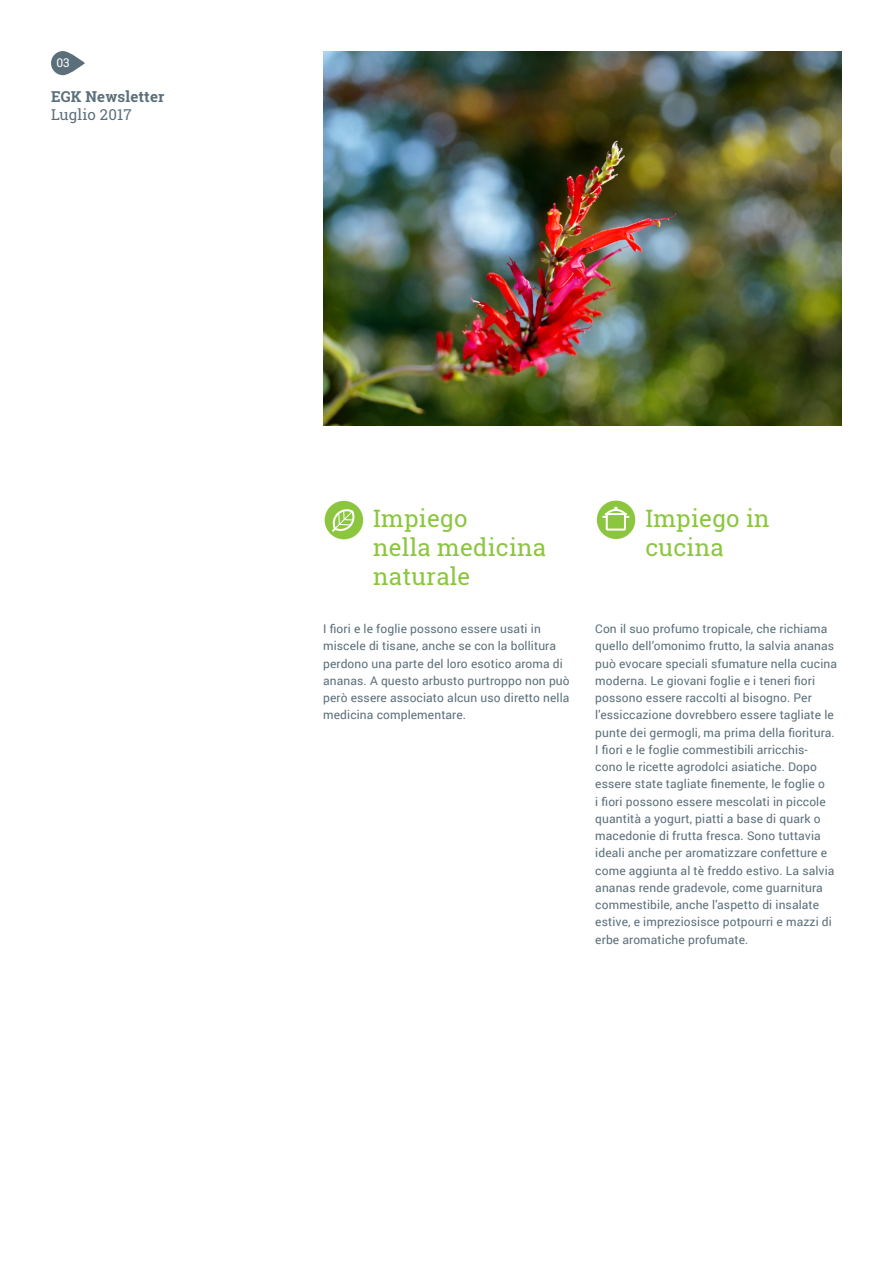
<style>
.page{position:relative;width:893px;height:1263px;background:#fff}
.page>*{position:absolute;margin:0;border:0;box-sizing:border-box;transform-origin:0 0}
.Lead{font:24px/28.8px "Roboto Slab";letter-spacing:.01em;color:#8bc63e}
.t1{font:700 15px "Roboto Slab";letter-spacing:.01em;color:#5b6f7b}
.t2{font:15px "Roboto Slab";letter-spacing:.01em;color:#5b6f7b}
.Lauftext{font:12px/17.2px "Roboto";letter-spacing:.01em;color:#5b6f7b}
.t3{font:12px "Roboto Slab";color:#fff}
</style>
<div class="page">
<img style="left:323px;top:51px;width:519px;height:375px">
<svg style="left:51px;top:51px;width:34px;height:24px"></svg>
<div style="left:325px;top:501px;width:38px;height:38px;background:#8bc63e;border-radius:50%"></div>
<svg style="left:332px;top:509px;width:23px;height:23px"></svg>
<div style="left:597px;top:501px;width:38px;height:38px;background:#8bc63e;border-radius:50%"></div>
<svg style="left:602px;top:507px;width:27px;height:24px"></svg>
<p class="t3" style="left:56px;top:54px;width:15px">03</p>
<p class="t1" style="left:51px;top:86px;width:115px">EGK Newsletter</p>
<p class="t2" style="left:51px;top:104px;width:82px">Luglio 2017</p>
<p class="Lead" style="left:373px;top:504px;width:174px">Impiego<br>nella medicina naturale</p>
<p class="Lead" style="left:645px;top:504px;width:126px">Impiego in cucina</p>
<p class="Lauftext" style="left:323px;top:620px;width:248px">I fiori e le foglie possono essere usati in miscele di tisane, anche se con la bollitura perdono una parte del loro esotico aroma di ananas. A questo arbusto purtroppo non può però essere associato alcun uso diretto nella medicina complementare.</p>
<p class="Lauftext" style="left:595px;top:620px;width:243px">Con il suo profumo tropicale, che richiama quello dell’omonimo frutto, la salvia ananas può evocare speciali sfumature nella cucina moderna. Le giovani foglie e i teneri fiori possono essere raccolti al bisogno. Per l'essiccazione dovrebbero essere tagliate le punte dei germogli, ma prima della fioritura.</p>
<p class="Lauftext" style="left:595px;top:740px;width:241px">I fiori e le foglie commestibili arricchis&shy;cono le ricette agrodolci asiatiche. Dopo essere state tagliate finemente, le foglie o<br>i fiori possono essere mescolati in piccole quantità a yogurt, piatti a base di quark o macedonie di frutta fresca. Sono tuttavia ideali anche per aromatizzare confetture e come aggiunta al tè freddo estivo. La salvia ananas rende gradevole, come guarnitura commestibile, anche l'aspetto di insalate estive, e impreziosisce potpourri e mazzi di erbe aromatiche profumate.</p>
</div>
